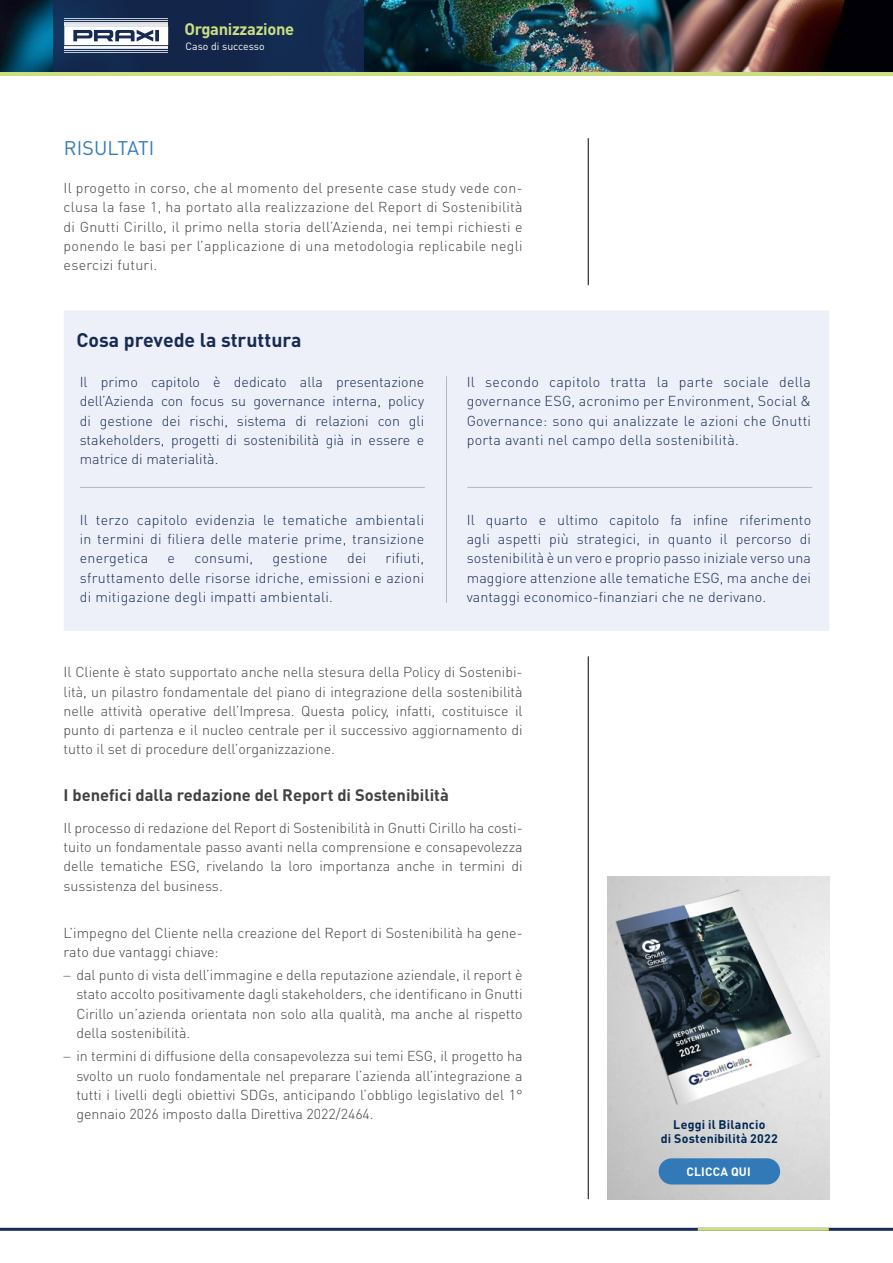
<style>
.page{position:relative;width:893px;height:1263px;background:#fff}
.page>*{position:absolute;margin:0;border:0;box-sizing:border-box;transform-origin:0 0}
.t1{font:700 19.5px "DIN Pro";color:#172b54}
.t2{font:19.5px "DIN Pro";letter-spacing:.01em;color:#327ab7}
.t3{font:700 16.5px "DIN Pro";color:#414042}
.t4{font:700 16.5px "DIN Pro";letter-spacing:-.02em;color:#cbdf81}
.t5{font:300 14.25px/19.2px "DIN Pro";color:#414042;text-align:justify}
.t6{font:300 14.25px/19.2px "DIN Pro";letter-spacing:.02em;color:#172b54;text-align:justify}
.t7{font:700 12.3px/14px "DIN Pro";letter-spacing:.015em;color:#002855;text-align:center}
.t8{font:700 12px "DIN Pro";letter-spacing:.02em;color:#fff}
.t9{font:10.5px "DIN Pro";color:#fff}
.s1{font-family:"Montserrat"}
</style>
<div class="page">
<img style="left:0;top:0;width:893px;height:72px">
<hr style="left:0;top:1228px;width:893px;height:3px;background:#172b54">
<hr style="left:698px;top:1228px;width:131px;height:3px;background:#cbdf81">
<div style="left:54px;top:0;width:310px;height:74px;background:#172b54"></div>
<hr style="left:64px;top:52px;width:104px;height:1px;background:#fff">
<svg style="left:64px;top:26px;width:104px;height:19px"></svg>
<hr style="left:64px;top:24px;width:104px;height:2px;background:#fff">
<hr style="left:64px;top:22px;width:104px;height:1px;background:#fff">
<hr style="left:64px;top:20px;width:104px;height:1px;background:#fff">
<hr style="left:64px;top:19px;width:104px;height:1px;background:#fff">
<hr style="left:64px;top:46px;width:104px;height:1px;background:#fff">
<hr style="left:64px;top:48px;width:104px;height:1px;background:#fff">
<hr style="left:64px;top:50px;width:104px;height:1px;background:#fff">
<hr style="left:0;top:72px;width:893px;height:4px;background:#cbdf81">
<hr style="left:588px;top:138px;width:1px;height:1061px;background:#000">
<svg style="left:64px;top:272px;width:765px;height:397px"></svg>
<hr style="left:446px;top:376px;width:1px;height:227px;background:#737d87">
<hr style="left:80px;top:487px;width:345px;height:1px;background:#737d87">
<hr style="left:467px;top:487px;width:345px;height:1px;background:#737d87">
<img style="left:608px;top:876px;width:221px;height:323px">
<div style="left:659px;top:1158px;width:121px;height:26px;background:#327ab7;border-radius:13px"></div>
<p class="t4" style="left:184px;top:17px;width:111px">Organizzazione</p>
<p class="t9" style="left:186px;top:39px;width:81px">Caso di successo</p>
<h1 class="t2" style="left:64px;top:134px;width:92px">RISULTATI</h1>
<p class="t5" style="left:64px;top:178px;width:461px">Il progetto in corso, che al momento del presente case study vede con&shy;clusa la fase 1, ha portato alla realizzazione del Report di Sostenibilità di Gnutti Cirillo, il primo nella storia dell’Azienda, nei tempi richiesti e ponendo le basi per l’applicazione di una metodologia replicabile negli esercizi futuri.</p>
<h1 class="t1" style="left:77px;top:326px;width:227px">Cosa prevede la struttura</h1>
<p class="t6" style="left:80px;top:372px;width:346px">Il primo capitolo è dedicato alla presentazione dell’Azienda con focus su governance interna, policy di gestione dei rischi, sistema di relazioni con gli stakeholders, progetti di sostenibilità già in essere e matrice di materialità.</p>
<p class="t6" style="left:467px;top:372px;width:346px">Il secondo capitolo tratta la parte sociale della governance ESG, acronimo per Environment, Social &amp; Governance: sono qui analizzate le azioni che Gnutti porta avanti nel campo della sostenibilità.</p>
<p class="t6" style="left:80px;top:510px;width:346px">Il terzo capitolo evidenzia le tematiche ambientali in termini di filiera delle materie prime, transizione energetica</p>
<p class="t6" style="left:80px;top:548px;width:346px;text-indent:306px">rifiuti, sfruttamento delle risorse idriche, emissioni e azioni di mitigazione degli impatti ambientali.</p>
<p class="t6" style="left:168px;top:548px;width:9px">e</p>
<p class="t6" style="left:194px;top:548px;width:60px">consumi,</p>
<p class="t6" style="left:273px;top:548px;width:57px">gestione</p>
<p class="t6" style="left:347px;top:548px;width:21px">dei</p>
<p class="t6" style="left:467px;top:510px;width:346px">Il quarto e ultimo capitolo fa infine riferimento agli aspetti più strategici, in quanto il percorso di sostenibilità è un vero e proprio passo iniziale verso una maggiore attenzione alle tematiche ESG, ma anche dei vantaggi economico-finanziari che ne derivano.</p>
<p class="t5" style="left:64px;top:662px;width:461px">Il Cliente è stato supportato anche nella stesura della Policy di Sostenibi&shy;lità, un pilastro fondamentale del piano di integrazione della sostenibilità nelle attività operative dell’Impresa. Questa policy, infatti, costituisce il punto di partenza e il nucleo centrale per il successivo aggiornamento di tutto il set di procedure dell’organizzazione.</p>
<p class="t3" style="left:64px;top:784px;width:387px">I benefici dalla redazione del Report di Sostenibilità</p>
<p class="t5" style="left:64px;top:818px;width:461px">Il processo di redazione del Report di Sostenibilità in Gnutti Cirillo ha costi&shy;tuito un fondamentale passo avanti nella comprensione e consapevolezza delle tematiche ESG, rivelando la loro importanza anche in termini di sussistenza del business.</p>
<p class="t5" style="left:64px;top:922px;width:461px">L’impegno del Cliente nella creazione del Report di Sostenibilità ha gene&shy;rato due vantaggi chiave:</p>
<p class="t5" style="left:76px;top:965px;width:448px;text-indent:-13px"><span class="s1">–</span> dal punto di vista dell’immagine e della reputazione aziendale, il report è stato accolto positivamente dagli stakeholders, che identificano in Gnutti Cirillo un’azienda orientata non solo alla qualità, ma anche al rispetto della sostenibilità.</p>
<p class="t5" style="left:76px;top:1046px;width:448px;text-indent:-13px"><span class="s1">–</span> in termini di diffusione della consapevolezza sui temi ESG, il progetto ha svolto un ruolo fondamentale nel preparare l’azienda all’integrazione a tutti i livelli degli obiettivi SDGs, anticipando l’obbligo legislativo del 1° gennaio 2026 imposto dalla Direttiva 2022/2464.</p>
<p class="t7" style="left:661px;top:1117px;width:119px">Leggi il Bilancio<br>di Sostenibilità 2022</p>
<p class="t8" style="left:686px;top:1163px;width:66px">CLICCA QUI</p>
</div>
